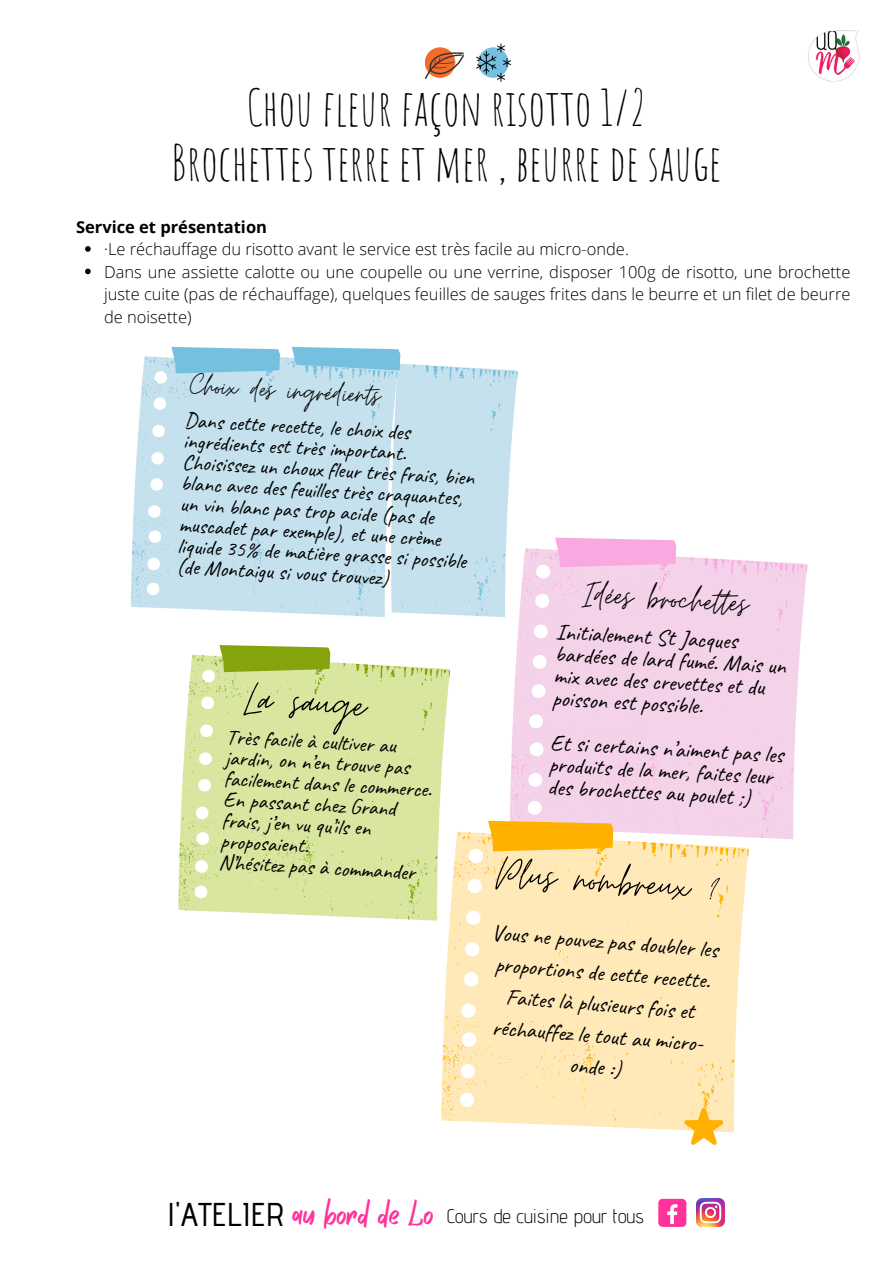
<style>
.page{position:relative;width:893px;height:1264px;background:#fff}
.page>*{position:absolute;margin:0;border:0;box-sizing:border-box;transform-origin:0 0}
.t1{font:51.45px "Moon Time";color:#000}
.t2{font:49.05px "Moon Time";color:#000}
.t3{font:48.9px "Amatic SC";color:#000}
.t4{font:40.35px "Moon Time";color:#000}
.t5{font:33.3px "Moon Time";color:#000}
.t6{font:33px "Vintage Moon";color:#f39}
.t7{font:22.8px/22.2px "Caveat";color:#000}
.t8{font:22.65px/31.5px "Caveat";color:#000;text-align:center}
.t9{font:21.6px/21px "Caveat";color:#000}
.t10{font:300 19.65px "Advent Pro";color:#000}
.t11{font:300 16.5px/22.5px "Open Sans";color:#000;text-align:justify}
.t12{font:700 16.5px "Open Sans";color:#000}
.s1{font-family:"Advent Pro";font-weight:500;color:#000}
</style>
<div class="page">
<svg style="left:436px;top:366px;width:82px;height:250px;background:#c7e2ed"></svg>
<svg style="left:476px;top:515px;width:332px;height:321px;fill:#f4d2e9"></svg>
<svg style="left:178px;top:624px;width:302px;height:296px;fill:#d8e6a0"></svg>
<svg style="left:178px;top:365px;width:258px;height:287px;fill:#c5e1ed"></svg>
<svg style="left:131px;top:347px;width:296px;height:303px;fill:#c5e1ed"></svg>
<svg style="left:85px;top:246px;width:6px;height:6px"></svg>
<svg style="left:85px;top:268px;width:6px;height:6px"></svg>
<svg style="left:407px;top:797px;width:375px;height:348px;fill:#ffe9b9"></svg>
<svg style="left:684px;top:1107px;width:39px;height:37px"></svg>
<img style="left:696px;top:1198px;width:28px;height:28px">
<div style="left:658px;top:1198px;width:28px;height:28px;background:#f39;border-radius:4px"></div>
<svg style="left:667px;top:1204px;width:10px;height:19px"></svg>
<div style="left:425px;top:47px;width:30px;height:31px;background:#f46c2a;border-radius:50%"></div>
<svg style="left:425px;top:52px;width:39px;height:27px"></svg>
<svg style="left:476px;top:44px;width:35px;height:38px"></svg>
<img style="left:808px;top:30px;width:51px;height:52px">
<p class="t3" style="left:246px;top:77px;width:401px">Chou fleur façon risotto 1/2</p>
<p class="t3" style="left:171px;top:132px;width:552px">Brochettes terre et mer , beurre de sauge</p>
<p class="t12" style="left:76px;top:215px;width:192px">Service et présentation</p>
<p class="t11" style="left:104px;top:237px;width:526px">·Le réchauffage du risotto avant le service est très facile au micro-onde.</p>
<p class="t11" style="left:104px;top:260px;width:747px">Dans une assiette calotte ou une coupelle ou une verrine, disposer 100g de risotto, une brochette juste cuite (pas de réchauffage), quelques feuilles de sauges frites dans le beurre et un filet de beurre de noisette)</p>
<p class="t5" style="left:191px;top:365px;width:192px;rotate:3deg">Choix des ingrédients</p>
<p class="t9" style="left:185px;top:410px;width:227px;rotate:3deg">Dans cette recette, le choix des ingrédients est très important.</p>
<p class="t9" style="left:182px;top:451px;width:294px;rotate:3deg">Choisissez un choux fleur très frais, bien blanc avec des feuilles très craquantes, un vin blanc pas trop acide (pas de muscadet par exemple), et une crème liquide 35% de matière grasse si possible (de Montaigu si vous trouvez)</p>
<p class="t1" style="left:246px;top:668px;width:123px;rotate:3deg">La sauge</p>
<p class="t9" style="left:227px;top:726px;width:210px;rotate:3deg">Très facile à cultiver au jardin, on n’en trouve pas facilement dans le commerce.<br>En passant chez Grand frais, j’en vu qu’ils en proposaient.</p>
<p class="t9" style="left:220px;top:851px;width:197px;rotate:3deg">N’hésitez pas à commander</p>
<p class="t4" style="left:583px;top:569px;width:168px;rotate:3deg">Idées brochet es</p>
<p class="t7" style="left:556px;top:620px;width:233px;rotate:3deg">Initialement St Jacques bardées de lard fumé. Mais un mix avec des crevettes et du poisson est possible.</p>
<p class="t7" style="left:550px;top:731px;width:235px;rotate:3deg">Et si certains n’aiment pas les produits de la mer, faites leur des brochettes au poulet ;)</p>
<p class="t2" style="left:498px;top:843px;width:227px;rotate:4deg">Plus nombreux ?</p>
<p class="t8" style="left:492px;top:917px;width:228px;rotate:4deg">Vous ne pouvez pas doubler les proportions de cette recette.<br>Faites là plusieurs fois et réchauffez le tout au micro&shy;onde :)</p>
<p class="t6" style="left:168px;top:1194px;width:267px"><span class="s1">l'ATELIER</span> au bord de Lo</p>
<p class="t10" style="left:446px;top:1203px;width:199px">Cours de cuisine pour tous</p>
</div>
